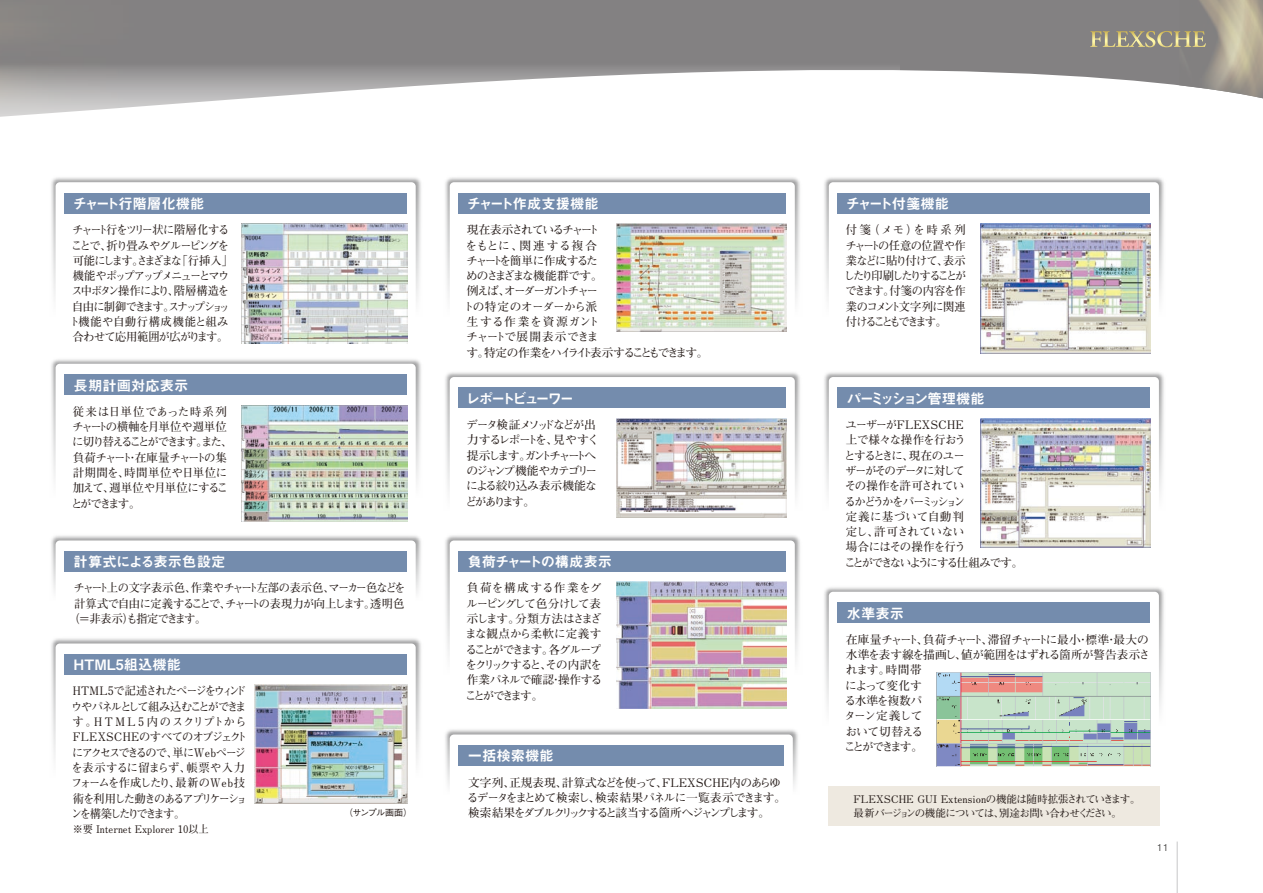
<style>
.page{position:relative;width:1263px;height:893px;background:#fff}
.page>*{position:absolute;margin:0;border:0;box-sizing:border-box;transform-origin:0 0}
.t1{font:14.4px "Midashi Go Pr 6 N MB31";color:#fff}
.t2{font:14.4px "Midashi Go Pr 6 N MB31";letter-spacing:-.15em;color:#fff}
.t3{font:14.4px "Midashi Go Pr 6 N MB31";letter-spacing:-.045em;color:#fff}
.t4{font:14.4px "Midashi Go Pr 6 N MB31";letter-spacing:-.165em;color:#fff}
.t5{font:14.4px "Midashi Go Pr 6 N MB31";letter-spacing:-.07em;color:#fff}
.t6{font:700 11.7px/15.3px "Futo Min A101 Pr 6 N";letter-spacing:-.095em;color:#231916;scale:.96 1}
.t7{font:700 11.7px/15.3px "Futo Min A101 Pr 6 N";letter-spacing:-.095em;color:#231916}
.t8{font:700 11.7px/15.3px "Futo Min A101 Pr 6 N";letter-spacing:-.16em;color:#231916}
.t9{font:700 11.7px/15.3px "Futo Min A101 Pr 6 N";letter-spacing:-.055em;color:#231916}
.t10{font:700 11.7px/15.3px "Futo Min A101 Pr 6 N";letter-spacing:-.065em;color:#231916}
.t11{font:700 11.7px "Futo Min A101 Pr 6 N";letter-spacing:-.07em;color:#231916;scale:.96 1}
.t12{font:700 11.7px "Futo Min A101 Pr 6 N";letter-spacing:-.04em;color:#231916;scale:.96 1}
.t13{font:700 11.7px "Futo Min A101 Pr 6 N";letter-spacing:-.185em;color:#231916}
.t14{font:700 11.7px "Futo Min A101 Pr 6 N";letter-spacing:-.115em;color:#231916}
.t15{font:700 11.7px "Futo Min A101 Pr 6 N";letter-spacing:-.06em;color:#231916}
.t16{font:700 11.7px "Futo Min A101 Pr 6 N";letter-spacing:.055em;color:#231916}
.t17{font:700 11.7px "Futo Min A101 Pr 6 N";letter-spacing:.05em;color:#231916}
.t18{font:700 10.5px/13.5px "Futo Min A101 Pr 6 N";letter-spacing:-.035em;color:#231916}
.t19{font:700 10.5px "Futo Min A101 Pr 6 N";letter-spacing:-.005em;color:#231916;scale:.96 1}
.t20{font:500 9.6px "Gothic BBB Pr 6 N";color:#595857}
.t21{font:500 9px "Gothic BBB Pr 6 N";letter-spacing:-.055em;color:#231916}
</style>
<div class="page">
<img style="left:1179px;top:0;width:84px;height:99px">
<svg style="left:0;top:0;width:899px;height:117px"></svg>
<svg style="left:1090px;top:31px;width:116px;height:16px;background:#a49d82"></svg>
<div style="left:458px;top:193px;width:328px;height:21px;background:#748cad"></div>
<img style="left:616px;top:224px;width:156px;height:96px">
<img style="left:772px;top:176px;width:393px;height:144px">
<div style="left:829px;top:182px;width:330px;height:224px;background:#fff;border-radius:4px"></div>
<div style="left:837px;top:193px;width:313px;height:21px;background:#748cad"></div>
<img style="left:980px;top:224px;width:170px;height:96px">
<img style="left:50px;top:176px;width:422px;height:125px">
<div style="left:56px;top:182px;width:360px;height:224px;background:#fff;border-radius:4px"></div>
<div style="left:64px;top:193px;width:343px;height:21px;background:#748cad"></div>
<img style="left:241px;top:224px;width:166px;height:83px">
<img style="left:51px;top:307px;width:357px;height:171px">
<div style="left:56px;top:364px;width:360px;height:223px;background:#fff;border-radius:4px"></div>
<div style="left:64px;top:374px;width:343px;height:21px;background:#748cad"></div>
<img style="left:241px;top:405px;width:152px;height:79px">
<img style="left:851px;top:320px;width:313px;height:174px">
<div style="left:829px;top:377px;width:330px;height:223px;background:#fff;border-radius:4px"></div>
<div style="left:837px;top:388px;width:313px;height:20px;background:#748cad"></div>
<img style="left:980px;top:419px;width:170px;height:116px">
<img style="left:51px;top:484px;width:342px;height:103px">
<div style="left:56px;top:540px;width:360px;height:107px;background:#fff;border-radius:4px"></div>
<div style="left:64px;top:551px;width:343px;height:21px;background:#748cad"></div>
<img style="left:51px;top:587px;width:342px;height:171px">
<div style="left:56px;top:643px;width:360px;height:224px;background:#fff;border-radius:4px"></div>
<div style="left:64px;top:654px;width:343px;height:21px;background:#748cad"></div>
<img style="left:254px;top:685px;width:139px;height:119px">
<img style="left:851px;top:535px;width:326px;height:358px">
<div style="left:829px;top:592px;width:330px;height:223px;background:#fff;border-radius:4px"></div>
<div style="left:837px;top:602px;width:313px;height:21px;background:#748cad"></div>
<img style="left:937px;top:672px;width:213px;height:94px">
<div style="left:828px;top:786px;width:331px;height:39px;background:#eee9e0"></div>
<img style="left:393px;top:320px;width:458px;height:164px">
<div style="left:450px;top:377px;width:345px;height:223px;background:#fff;border-radius:4px"></div>
<div style="left:458px;top:388px;width:328px;height:20px;background:#748cad"></div>
<img style="left:393px;top:484px;width:458px;height:342px">
<div style="left:450px;top:540px;width:345px;height:224px;background:#fff;border-radius:4px"></div>
<div style="left:458px;top:551px;width:328px;height:21px;background:#748cad"></div>
<img style="left:616px;top:582px;width:170px;height:96px">
<img style="left:393px;top:678px;width:456px;height:148px">
<div style="left:450px;top:734px;width:343px;height:107px;background:#fff;border-radius:4px"></div>
<div style="left:458px;top:745px;width:326px;height:21px;background:#748cad"></div>
<img style="left:616px;top:512px;width:170px;height:5px">
<img style="left:616px;top:418px;width:170px;height:94px">
<hr style="left:1177px;top:841px;width:1px;height:52px;background:#c9cacb">
<p class="t1" style="left:73px;top:192px;width:133px">チャート行階層化機能</p>
<p class="t6" style="left:69px;top:222px;width:172px">チャート行をツリー状に階層化することで、折り畳みやグルーピングを可能にします。さまざまな「行挿入」機能やポップアップメニューとマウス中ボタン操作により、階層構造を自由に制御できます。スナップショット機能や自動行構成機能と組み合わせて応用範囲が広がります。</p>
<p class="t1" style="left:74px;top:374px;width:116px">長期計画対応表示</p>
<p class="t10" style="left:71px;top:403px;width:163px">従来は日単位であった時系列チャートの横軸を月単位や週単位に切り替えることができます。また、負荷チャート・在庫量チャートの集計期間を、時間単位や日単位に加えて、週単位や月単位にすることができます。</p>
<p class="t1" style="left:74px;top:550px;width:153px">計算式による表示色設定</p>
<p class="t11" style="left:74px;top:579px;width:347px">チャート上の文字表示色、作業やチャート左部の表示色、マーカー色などを</p>
<p class="t12" style="left:74px;top:594px;width:345px">計算式で自由に定義することで、チャートの表現力が向上します。透明色</p>
<p class="t6" style="left:68px;top:611px;width:145px">（＝非表示）も指定できます。</p>
<p class="t1" style="left:74px;top:653px;width:109px">HTML5組込機能</p>
<p class="t6" style="left:71px;top:683px;width:185px">HTML5で記述されたページをウィンドウやパネルとして組み込むことができます。H T M L 5 内のスクリプトから<br>FLEXSCHEのすべてのオブジェクトにアクセスできるので、単にWebページを表示するに留まらず、帳票や入力フォームを作成したり、最新のWeb技術を利用した動きのあるアプリケーションを構築したりできます。</p>
<p class="t19" style="left:73px;top:821px;width:143px">※要 Internet Explorer 10以上</p>
<p class="t21" style="left:344px;top:806px;width:70px">（サンプル画面）</p>
<p class="t1" style="left:467px;top:192px;width:133px">チャート作成支援機能</p>
<p class="t8" style="left:467px;top:222px;width:135px">現在表示されているチャート</p>
<p class="t16" style="left:465px;top:236px;width:133px">をもとに、関連する複合</p>
<p class="t14" style="left:466px;top:251px;width:133px">チャートを簡単に作成するた</p>
<p class="t7" style="left:466px;top:268px;width:138px">めのさまざまな機能群です。</p>
<p class="t13" style="left:467px;top:282px;width:133px">例えば、オーダーガントチャー</p>
<p class="t15" style="left:463px;top:297px;width:135px">トの特定のオーダーから派</p>
<p class="t17" style="left:467px;top:312px;width:134px">生する作業を資源ガント</p>
<p class="t7" style="left:466px;top:329px;width:134px">チャートで展開表示できま</p>
<p class="t8" style="left:466px;top:344px;width:243px">す。特定の作業をハイライト表示することもできます。</p>
<p class="t4" style="left:466px;top:387px;width:110px">レポートビューワー</p>
<p class="t8" style="left:465px;top:416px;width:135px">データ検証メソッドなどが出力するレポートを、見やすく提示します。ガントチャートへのジャンプ機能やカテゴリーによる絞り込み表示機能などがあります。</p>
<p class="t3" style="left:468px;top:550px;width:146px">負荷チャートの構成表示</p>
<p class="t7" style="left:465px;top:580px;width:139px">負荷を構成する作業をグルーピングして色分けして表示します。分類方法はさまざまな観点から柔軟に定義することができます。各グループをクリックすると、その内訳を作業パネルで確認・操作することができます。</p>
<p class="t1" style="left:468px;top:744px;width:88px">一括検索機能</p>
<p class="t7" style="left:467px;top:774px;width:321px">文字列、正規表現、計算式などを使って、FLEXSCHE内のあらゆるデータをまとめて検索し、検索結果パネルに一覧表示できます。検索結果をダブルクリックすると該当する箇所へジャンプします。</p>
<p class="t5" style="left:846px;top:192px;width:105px">チャート付箋機能</p>
<p class="t6" style="left:844px;top:222px;width:129px;text-align:justify">付箋（メモ）を時系列チャートの任意の位置や作業などに貼り付けて、表示したり印刷したりすることができます。付箋の内容を作業のコメント文字列に関連付けることもできます。</p>
<p class="t2" style="left:847px;top:387px;width:139px">パーミッション管理機能</p>
<p class="t7" style="left:844px;top:416px;width:180px">ユーザーがFLEXSCHE<br>上で様々な操作を行おう<br>とするときに、現在のユー<br>ザーがそのデータに対して<br>その操作を許可されてい<br>るかどうかをパーミッション<br>定義に基づいて自動判<br>定し、許可されていない<br>場合にはその操作を行う<br>ことができないようにする仕組みです。</p>
<p class="t1" style="left:847px;top:602px;width:59px">水準表示</p>
<p class="t9" style="left:844px;top:631px;width:308px">在庫量チャート、負荷チャート、滞留チャートに最小・標準・最大の水準を表す線を描画し、値が範囲をはずれる箇所が警告表示されます。時間帯<br>によって変化す<br>る水準を複数パ<br>ターン定義して<br>おいて切替える<br>ことができます。</p>
<p class="t18" style="left:853px;top:792px;width:288px">FLEXSCHE GUI Extensionの機能は随時拡張されていきます。最新バージョンの機能については、別途お問い合わせください。</p>
<p class="t20" style="left:1157px;top:840px;width:14px">11</p>
</div>
